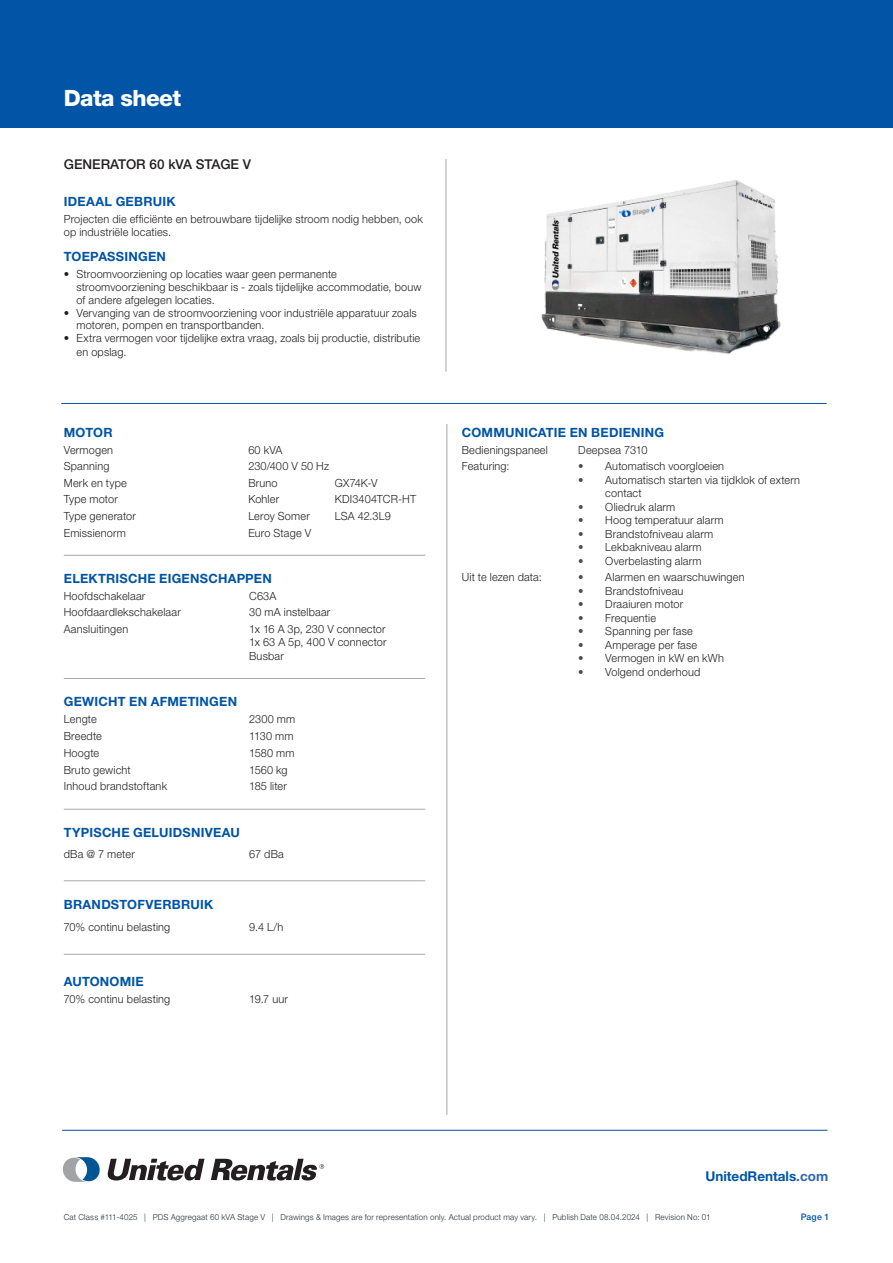
<style>
.page{position:relative;width:893px;height:1263px;background:#fff}
.page>*{position:absolute;margin:0;border:0;box-sizing:border-box;transform-origin:0 0}
.Data_sheet{font:800 22.5px "Helvetica Neue LT Std";letter-spacing:-.025em;color:#fff}
.t1{font:500 13.5px "Helvetica Neue LT Std";color:#231f20}
.t2{font:700 13.5px "Helvetica Neue LT Std";color:#0154a6}
.Subkop___blauw___8_5{font:700 12.75px "Helvetica Neue LT Std";letter-spacing:.02em;color:#0154a6}
.Body_-_7_5___8_pt{font:300 11.25px/12.8px "Helvetica Neue LT Std";letter-spacing:.015em;color:#231f20}
.Pagenumber{font:500 9px "Helvetica Neue LT Std";color:#0154a6}
.Footertekst{font:300 8.25px "Helvetica Neue LT Std";letter-spacing:.025em;color:#263035}
.s1{color:#4b4c4d}
.s2{color:#3165b0}
</style>
<div class="page">
<hr style="left:62px;top:1130px;width:765px;height:1px;background:#0154a6">
<div style="left:0;top:0;width:893px;height:128px;background:#0154a6"></div>
<svg style="left:107px;top:1159px;width:97px;height:21px"></svg>
<svg style="left:63px;top:1157px;width:37px;height:25px"></svg>
<svg style="left:211px;top:1159px;width:113px;height:21px"></svg>
<hr style="left:61px;top:403px;width:766px;height:1px;background:#0154a6">
<hr style="left:446px;top:159px;width:1px;height:213px;background:#a8a9ad">
<img style="left:541px;top:180px;width:240px;height:175px">
<hr style="left:64px;top:555px;width:361px;height:1px;background:#a8a9ad">
<hr style="left:64px;top:880px;width:361px;height:1px;background:#a8a9ad">
<hr style="left:64px;top:678px;width:361px;height:1px;background:#a8a9ad">
<hr style="left:446px;top:424px;width:1px;height:691px;background:#a8a9ad">
<hr style="left:64px;top:809px;width:361px;height:1px;background:#a8a9ad">
<hr style="left:64px;top:954px;width:361px;height:1px;background:#a8a9ad">
<p class="Data_sheet" style="left:64px;top:85px;width:119px">Data sheet</p>
<p class="t1" style="left:64px;top:157px;width:189px">GENERATOR 60 kVA STAGE V</p>
<p class="Subkop___blauw___8_5" style="left:64px;top:194px;width:113px">IDEAAL GEBRUIK</p>
<p class="Body_-_7_5___8_pt" style="left:64px;top:213px;width:361px">Projecten die efficiënte en betrouwbare tijdelijke stroom nodig hebben, ook op industriële locaties.</p>
<p class="Subkop___blauw___8_5" style="left:64px;top:249px;width:104px">TOEPASSINGEN</p>
<p class="Body_-_7_5___8_pt" style="left:77px;top:268px;width:346px;text-indent:-13px">• Stroomvoorziening op locaties waar geen permanente stroomvoorziening beschikbaar is - zoals tijdelijke accommodatie, bouw of andere afgelegen locaties.</p>
<p class="Body_-_7_5___8_pt" style="left:77px;top:306px;width:342px;text-indent:-13px">• Vervanging van de stroomvoorziening voor industriële apparatuur zoals motoren, pompen en transportbanden.</p>
<p class="Body_-_7_5___8_pt" style="left:77px;top:331px;width:345px;line-height:13.5px;text-indent:-13px">• Extra vermogen voor tijdelijke extra vraag, zoals bij productie, distributie en opslag.</p>
<p class="Subkop___blauw___8_5" style="left:64px;top:425px;width:50px">MOTOR</p>
<p class="Body_-_7_5___8_pt" style="left:64px;top:443px;width:51px">Vermogen</p>
<p class="Body_-_7_5___8_pt" style="left:248px;top:443px;width:36px">60 kVA</p>
<p class="Body_-_7_5___8_pt" style="left:64px;top:460px;width:47px">Spanning</p>
<p class="Body_-_7_5___8_pt" style="left:248px;top:460px;width:82px">230/400 V 50 Hz</p>
<p class="Body_-_7_5___8_pt" style="left:64px;top:476px;width:65px">Merk en type</p>
<p class="Body_-_7_5___8_pt" style="left:248px;top:476px;width:31px">Bruno</p>
<p class="Body_-_7_5___8_pt" style="left:335px;top:476px;width:44px">GX74K-V</p>
<p class="Body_-_7_5___8_pt" style="left:64px;top:493px;width:56px">Type motor</p>
<p class="Body_-_7_5___8_pt" style="left:248px;top:493px;width:32px">Kohler</p>
<p class="Body_-_7_5___8_pt" style="left:335px;top:493px;width:83px">KDI3404TCR-HT</p>
<p class="Body_-_7_5___8_pt" style="left:64px;top:509px;width:74px">Type generator</p>
<p class="Body_-_7_5___8_pt" style="left:248px;top:509px;width:63px">Leroy Somer</p>
<p class="Body_-_7_5___8_pt" style="left:335px;top:509px;width:57px">LSA 42.3L9</p>
<p class="Body_-_7_5___8_pt" style="left:64px;top:526px;width:64px">Emissienorm</p>
<p class="Body_-_7_5___8_pt" style="left:248px;top:526px;width:64px">Euro Stage V</p>
<p class="Subkop___blauw___8_5" style="left:64px;top:571px;width:210px">ELEKTRISCHE EIGENSCHAPPEN</p>
<p class="Body_-_7_5___8_pt" style="left:64px;top:589px;width:83px">Hoofdschakelaar</p>
<p class="Body_-_7_5___8_pt" style="left:249px;top:589px;width:29px">C63A</p>
<p class="Body_-_7_5___8_pt" style="left:64px;top:606px;width:119px">Hoofdaardlekschakelaar</p>
<p class="Body_-_7_5___8_pt" style="left:249px;top:606px;width:83px">30 mA instelbaar</p>
<p class="Body_-_7_5___8_pt" style="left:64px;top:622px;width:66px">Aansluitingen</p>
<p class="Body_-_7_5___8_pt" style="left:249px;top:622px;width:139px;line-height:13.5px">1x 16 A 3p, 230 V connector<br>1x 63 A 5p, 400 V connector</p>
<p class="Body_-_7_5___8_pt" style="left:249px;top:649px;width:36px">Busbar</p>
<p class="Subkop___blauw___8_5" style="left:64px;top:694px;width:175px">GEWICHT EN AFMETINGEN</p>
<p class="Body_-_7_5___8_pt" style="left:64px;top:712px;width:35px">Lengte</p>
<p class="Body_-_7_5___8_pt" style="left:249px;top:712px;width:48px">2300 mm</p>
<p class="Body_-_7_5___8_pt" style="left:64px;top:729px;width:40px">Breedte</p>
<p class="Body_-_7_5___8_pt" style="left:249px;top:729px;width:46px">1130 mm</p>
<p class="Body_-_7_5___8_pt" style="left:64px;top:746px;width:37px">Hoogte</p>
<p class="Body_-_7_5___8_pt" style="left:249px;top:746px;width:47px">1580 mm</p>
<p class="Body_-_7_5___8_pt" style="left:64px;top:763px;width:69px">Bruto gewicht</p>
<p class="Body_-_7_5___8_pt" style="left:249px;top:763px;width:40px">1560 kg</p>
<p class="Body_-_7_5___8_pt" style="left:64px;top:780px;width:105px">Inhoud brandstoftank</p>
<p class="Body_-_7_5___8_pt" style="left:249px;top:780px;width:39px">185 liter</p>
<p class="Subkop___blauw___8_5" style="left:64px;top:824px;width:178px">TYPISCHE GELUIDSNIVEAU</p>
<p class="Body_-_7_5___8_pt" style="left:64px;top:847px;width:73px">dBa @ 7 meter</p>
<p class="Body_-_7_5___8_pt" style="left:249px;top:847px;width:36px">67 dBa</p>
<p class="Subkop___blauw___8_5" style="left:64px;top:896px;width:151px">BRANDSTOFVERBRUIK</p>
<p class="Body_-_7_5___8_pt" style="left:64px;top:921px;width:108px">70% continu belasting</p>
<p class="Body_-_7_5___8_pt" style="left:249px;top:921px;width:36px">9.4 L/h</p>
<p class="Subkop___blauw___8_5" style="left:64px;top:974px;width:82px">AUTONOMIE</p>
<p class="Body_-_7_5___8_pt" style="left:64px;top:992px;width:108px">70% continu belasting</p>
<p class="Body_-_7_5___8_pt" style="left:249px;top:992px;width:40px">19.7 uur</p>
<p class="Subkop___blauw___8_5" style="left:462px;top:425px;width:204px">COMMUNICATIE EN BEDIENING</p>
<p class="Body_-_7_5___8_pt" style="left:462px;top:443px;width:88px">Bedieningspaneel</p>
<p class="Body_-_7_5___8_pt" style="left:578px;top:443px;width:71px">Deepsea 7310</p>
<p class="Body_-_7_5___8_pt" style="left:462px;top:460px;width:49px">Featuring:</p>
<p class="Body_-_7_5___8_pt" style="left:578px;top:460px;width:147px"><span class="s1">•</span> Automatisch voorgloeien</p>
<p class="Body_-_7_5___8_pt" style="left:605px;top:473px;width:196px;line-height:13.5px;text-indent:-27px"><span class="s1">•</span> Automatisch starten via tijdklok of extern contact</p>
<p class="Body_-_7_5___8_pt" style="left:578px;top:500px;width:99px"><span class="s1">•</span> Oliedruk alarm</p>
<p class="Body_-_7_5___8_pt" style="left:578px;top:514px;width:147px"><span class="s1">•</span> Hoog temperatuur alarm</p>
<p class="Body_-_7_5___8_pt" style="left:578px;top:527px;width:136px"><span class="s1">•</span> Brandstofniveau alarm</p>
<p class="Body_-_7_5___8_pt" style="left:578px;top:541px;width:125px"><span class="s1">•</span> Lekbakniveau alarm</p>
<p class="Body_-_7_5___8_pt" style="left:578px;top:554px;width:125px"><span class="s1">•</span> Overbelasting alarm</p>
<p class="Body_-_7_5___8_pt" style="left:462px;top:571px;width:82px">Uit te lezen data:</p>
<p class="Body_-_7_5___8_pt" style="left:578px;top:571px;width:168px"><span class="s1">•</span> Alarmen en waarschuwingen</p>
<p class="Body_-_7_5___8_pt" style="left:578px;top:584px;width:107px"><span class="s1">•</span> Brandstofniveau</p>
<p class="Body_-_7_5___8_pt" style="left:578px;top:598px;width:106px"><span class="s1">•</span> Draaiuren motor</p>
<p class="Body_-_7_5___8_pt" style="left:578px;top:611px;width:79px"><span class="s1">•</span> Frequentie</p>
<p class="Body_-_7_5___8_pt" style="left:578px;top:625px;width:116px"><span class="s1">•</span> Spanning per fase</p>
<p class="Body_-_7_5___8_pt" style="left:578px;top:638px;width:120px"><span class="s1">•</span> Amperage per fase</p>
<p class="Body_-_7_5___8_pt" style="left:578px;top:652px;width:147px"><span class="s1">•</span> Vermogen in kW en kWh</p>
<p class="Body_-_7_5___8_pt" style="left:578px;top:665px;width:124px"><span class="s1">•</span> Volgend onderhoud</p>
<p class="t2" style="left:705px;top:1168px;width:124px">UnitedRentals<span class="s2">.com</span></p>
<p class="Footertekst" style="left:64px;top:1212px;width:648px">Cat Class #111-4025 | PDS Aggregaat 60 kVA Stage V | Drawings &amp; Images are for representation only. Actual product may vary. | Publish Date 08.04.2024 | Revision No: 01</p>
<p class="Pagenumber" style="left:801px;top:1212px;width:30px">Page 1</p>
</div>
